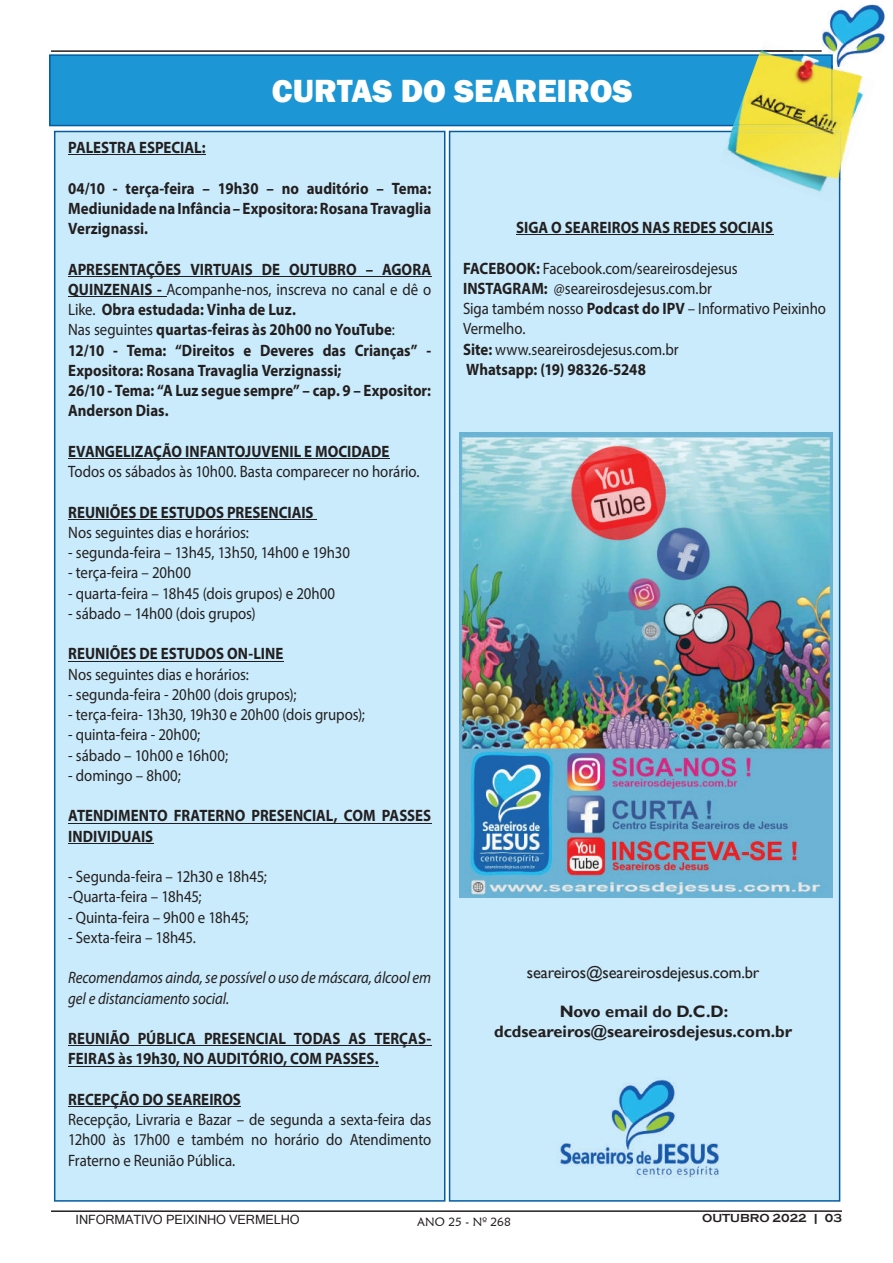
<style>
.page{position:relative;width:893px;height:1263px;background:#fff}
.page>*{position:absolute;margin:0;border:0;box-sizing:border-box;transform-origin:0 0}
.t1{font:800 33px "Franklin Gothic";color:#fff}
.t2{font:16.5px/20.2px "Myriad Pro";letter-spacing:-.005em;color:#231f20;scale:.9 1}
.t3{font:700 16.5px/20.2px "Myriad Pro";color:#231f20;scale:.9 1}
.t4{font:italic 16.5px/20.2px "Myriad Pro";letter-spacing:-.005em;color:#231f20;scale:.9 1}
.t5{font:700 16.5px/19.5px "Gill Sans";color:#231f20;text-align:center}
.t6{font:16.5px "Gill Sans";letter-spacing:-.01em;color:#231f20}
.t7{font:12.75px "Microsoft Sans Serif";letter-spacing:-.01em;color:#231f20}
.t8{font:700 12px "Copperplate Gothic";color:#231f20}
.t9{font:12px "Maiandra GD";color:#231f20}
.s1{font-weight:400}
.s2{font-weight:700}
</style>
<div class="page">
<hr style="left:51px;top:50px;width:791px;height:2px;background:#231f20">
<hr style="left:51px;top:1210px;width:791px;height:2px;background:#231f20">
<img style="left:822px;top:5px;width:64px;height:62px">
<div style="left:449px;top:131px;width:391px;height:1071px;background:#caebfb"></div>
<div style="left:54px;top:131px;width:391px;height:1071px;background:#caebfb"></div>
<div style="left:49px;top:54px;width:684px;height:72px;background:#1c96d4"></div>
<img style="left:556px;top:1076px;width:166px;height:103px">
<img style="left:759px;top:48px;width:43px;height:6px">
<img style="left:760px;top:50px;width:35px;height:2px">
<img style="left:731px;top:67px;width:133px;height:112px">
<img style="left:720px;top:132px;width:119px;height:71px">
<img style="left:731px;top:131px;width:109px;height:53px">
<img style="left:733px;top:54px;width:100px;height:72px">
<img style="left:460px;top:432px;width:372px;height:466px">
<h1 class="t1" style="left:272px;top:70px;width:362px">CURTAS DO SEAREIROS</h1>
<p class="t3" style="left:68px;top:137px;width:154px">PALESTRA ESPECIAL:</p>
<p class="t3" style="left:68px;top:177px;width:405px;text-align:justify">04/10 - terça-feira – 19h30 – no auditório – Tema:<br>Mediunidade na Infância – Expositora: Rosana Travaglia Verzignassi.</p>
<p class="t3" style="left:68px;top:258px;width:405px">APRESENTAÇÕES VIRTUAIS DE OUTUBRO – AGORA QUINZENAIS - <span class="s1">Acompanhe-nos, inscreva no canal e dê o Like.</span> Obra estudada: Vinha de Luz.<br><span class="s1">Nas seguintes</span> quartas-feiras às 20h00 no YouTube<span class="s1">:<br></span>12/10 - Tema: “Direitos e Deveres das Crianças” - Expositora: Rosana Travaglia Verzignassi;<br>26/10 - Tema: “A Luz segue sempre” – cap. 9 – Expositor:<br>Anderson Dias.</p>
<p class="t3" style="left:68px;top:441px;width:358px">EVANGELIZAÇÃO INFANTOJUVENIL E MOCIDADE</p>
<p class="t2" style="left:68px;top:461px;width:392px">Todos os sábados às 10h00. Basta comparecer no horário.</p>
<p class="t3" style="left:68px;top:501px;width:274px">REUNIÕES DE ESTUDOS PRESENCIAIS</p>
<p class="t2" style="left:68px;top:522px;width:202px">Nos seguintes dias e horários:</p>
<p class="t2" style="left:68px;top:542px;width:315px">- segunda-feira – 13h45, 13h50, 14h00 e 19h30</p>
<p class="t2" style="left:68px;top:562px;width:138px">- terça-feira – 20h00</p>
<p class="t2" style="left:68px;top:583px;width:298px">- quarta-feira – 18h45 (dois grupos) e 20h00</p>
<p class="t2" style="left:68px;top:603px;width:210px">- sábado – 14h00 (dois grupos)</p>
<p class="t3" style="left:68px;top:643px;width:241px">REUNIÕES DE ESTUDOS ON-LINE</p>
<p class="t2" style="left:68px;top:664px;width:202px">Nos seguintes dias e horários:</p>
<p class="t2" style="left:68px;top:684px;width:255px">- segunda-feira - 20h00 (dois grupos);</p>
<p class="t2" style="left:68px;top:704px;width:331px">- terça-feira- 13h30, 19h30 e 20h00 (dois grupos);</p>
<p class="t2" style="left:68px;top:724px;width:148px">- quinta-feira - 20h00;</p>
<p class="t2" style="left:68px;top:745px;width:179px">- sábado – 10h00 e 16h00;</p>
<p class="t2" style="left:68px;top:765px;width:127px">- domingo – 8h00;</p>
<p class="t3" style="left:68px;top:805px;width:405px">ATENDIMENTO FRATERNO PRESENCIAL, COM PASSES<br>INDIVIDUAIS</p>
<p class="t2" style="left:68px;top:866px;width:222px">- Segunda-feira – 12h30 e 18h45; -Quarta-feira – 18h45;</p>
<p class="t2" style="left:68px;top:907px;width:202px">- Quinta-feira – 9h00 e 18h45;</p>
<p class="t2" style="left:68px;top:927px;width:143px">- Sexta-feira – 18h45.</p>
<p class="t4" style="left:68px;top:967px;width:405px">Recomendamos ainda, se possível o uso de máscara, álcool em gel e distanciamento social.</p>
<p class="t3" style="left:68px;top:1028px;width:405px">REUNIÃO PÚBLICA PRESENCIAL TODAS AS TERÇAS-<br>FEIRAS às 19h30, NO AUDITÓRIO, COM PASSES.</p>
<p class="t3" style="left:68px;top:1089px;width:193px">RECEPÇÃO DO SEAREIROS</p>
<p class="t2" style="left:68px;top:1109px;width:405px;text-align:justify">Recepção, Livraria e Bazar – de segunda a sexta-feira das 12h00 às 17h00 e também no horário do Atendimento Fraterno e Reunião Pública.</p>
<p class="t3" style="left:516px;top:217px;width:287px">SIGA O SEAREIROS NAS REDES SOCIAIS</p>
<p class="t2" style="left:463px;top:258px;width:405px"><span class="s2">FACEBOOK:</span> Facebook.com/seareirosdejesus <span class="s2">INSTAGRAM:</span> @seareirosdejesus.com.br<br>Siga também nosso <span class="s2">Podcast do IPV</span> – Informativo Peixinho Vermelho.<br><span class="s2">Site:</span> www.seareirosdejesus.com.br<br><span class="s2">Whatsapp: (19) 98326-5248</span></p>
<p class="t6" style="left:527px;top:963px;width:234px">seareiros@seareirosdejesus.com.br</p>
<p class="t5" style="left:494px;top:1002px;width:300px">Novo email do D.C.D: dcdseareiros@seareirosdejesus.com.br</p>
<p class="t7" style="left:76px;top:1211px;width:226px">INFORMATIVO PEIXINHO VERMELHO</p>
<p class="t9" style="left:417px;top:1214px;width:95px">ANO 25 - Nº 268</p>
<p class="t8" style="left:702px;top:1211px;width:141px">OUTUBRO 2022 | 03</p>
</div>
